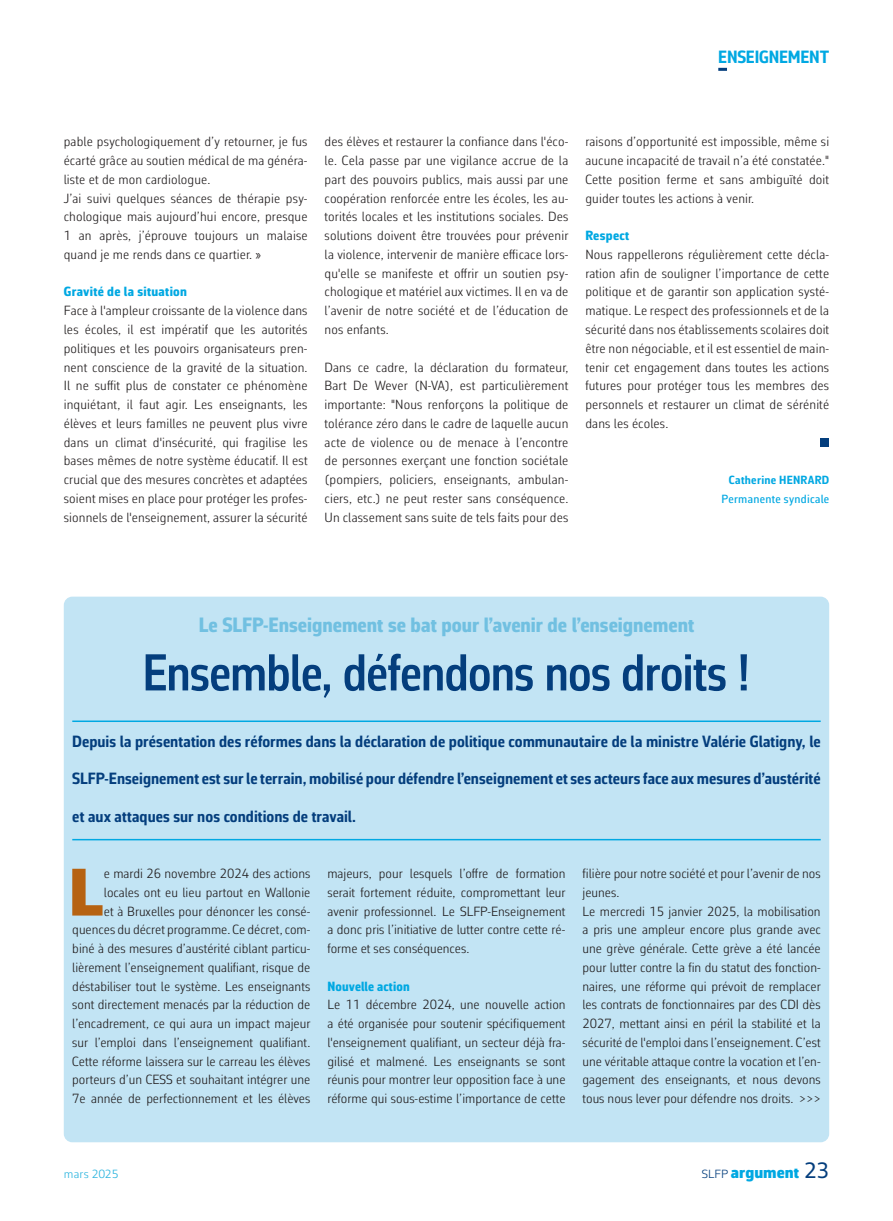
<style>
.page{position:relative;width:893px;height:1221px;background:#fff}
.page>*{position:absolute;margin:0;border:0;box-sizing:border-box;transform-origin:0 0}
.body_met_initiaal{font:900 67.95px "Corbeau Pro";color:#b66211}
.Basistekst{font:600 52.5px "Corbeau Con Pro";letter-spacing:-.02em;color:#043e7d;scale:.96 1}
.Inleiding{font:800 21px "Corbeau Con Pro";color:#71c0e1}
.t1{font:700 18px "Corbeau Con Pro";letter-spacing:-.01em;color:#00a8e2}
.Inleiding-2{font:700 16.5px "Corbeau Con Pro";letter-spacing:.005em;color:#043e7d}
.t2{font:900 16.5px "Corbeau Pro";letter-spacing:.005em;color:#00a8e2}
.body_zonder_initiaal{font:300 13.5px/18.8px "Corbeau Con Pro";letter-spacing:.01em;color:#231f20;text-align:justify}
.body_met_initiaal-2{font:300 13.5px/18.8px "Corbeau Con Pro";color:#231f20;text-align:right}
.Tussentitel{font:800 13.5px "Corbeau Con Pro";letter-spacing:.02em;color:#00a8e2}
.Auteur{font:500 12px "Corbeau Con Pro";letter-spacing:.025em;color:#00a8e2}
.Auteur-2{font:700 12px "Corbeau Con Pro";letter-spacing:.025em;color:#00a8e2}
.t3{font:300 12px "Corbeau Pro";color:#28b3de}
.s1{font-weight:300;font-size:12px;color:#043e7d}
.s2{font-weight:400;font-size:22.5px;color:#043e7d}
</style>
<div class="page">
<div style="left:64px;top:596px;width:765px;height:546px;background:#c2e4f4;border-radius:9px"></div>
<svg style="left:718px;top:68px;width:9px;height:3px"></svg>
<div style="left:821px;top:438px;width:8px;height:8px;background:#043e7d"></div>
<hr style="left:72px;top:720px;width:749px;height:2px;background:#00a8e2">
<hr style="left:72px;top:838px;width:749px;height:2px;background:#00a8e2">
<p class="t1" style="left:718px;top:45px;width:112px">ENSEIGNEMENT</p>
<p class="body_zonder_initiaal" style="left:64px;top:132px;width:245px">pable psychologiquement d’y retourner, je fus écarté grâce au soutien médical de ma généra&shy;liste et de mon cardiologue.</p>
<p class="body_zonder_initiaal" style="left:64px;top:188px;width:245px">J’ai suivi quelques séances de thérapie psy&shy;chologique mais aujourd’hui encore, presque 1 an après, j’éprouve toujours un malaise quand je me rends dans ce quartier. »</p>
<p class="Tussentitel" style="left:64px;top:283px;width:125px">Gravité de la situation</p>
<p class="body_zonder_initiaal" style="left:64px;top:301px;width:245px">Face à l'ampleur croissante de la violence dans les écoles, il est impératif que les autorités politiques et les pouvoirs organisateurs pren&shy;nent conscience de la gravité de la situation.<br>Il ne suffit plus de constater ce phénomène inquiétant, il faut agir. Les enseignants, les élèves et leurs familles ne peuvent plus vivre dans un climat d'insécurité, qui fragilise les bases mêmes de notre système éducatif. Il est crucial que des mesures concrètes et adaptées soient mises en place pour protéger les profes&shy;sionnels de l'enseignement, assurer la sécurité</p>
<p class="body_zonder_initiaal" style="left:325px;top:132px;width:245px">des élèves et restaurer la confiance dans l'éco&shy;le. Cela passe par une vigilance accrue de la part des pouvoirs publics, mais aussi par une coopération renforcée entre les écoles, les au&shy;torités locales et les institutions sociales. Des solutions doivent être trouvées pour prévenir la violence, intervenir de manière efficace lors&shy;qu'elle se manifeste et offrir un soutien psy&shy;chologique et matériel aux victimes. Il en va de l’avenir de notre société et de l’éducation de nos enfants.</p>
<p class="body_zonder_initiaal" style="left:325px;top:357px;width:245px">Dans ce cadre, la déclaration du formateur, Bart De Wever (N-VA), est particulièrement importante: "Nous renforçons la politique de tolérance zéro dans le cadre de laquelle aucun acte de violence ou de menace à l’encontre de personnes exerçant une fonction sociétale (pompiers, policiers, enseignants, ambulan&shy;ciers, etc.) ne peut rester sans conséquence.<br>Un classement sans suite de tels faits pour des</p>
<p class="body_zonder_initiaal" style="left:585px;top:132px;width:245px">raisons d’opportunité est impossible, même si aucune incapacité de travail n’a été constatée." Cette position ferme et sans ambiguïté doit guider toutes les actions à venir.</p>
<p class="Tussentitel" style="left:585px;top:226px;width:45px">Respect</p>
<p class="body_zonder_initiaal" style="left:585px;top:245px;width:245px">Nous rappellerons régulièrement cette décla&shy;ration afin de souligner l’importance de cette politique et de garantir son application systé&shy;matique. Le respect des professionnels et de la sécurité dans nos établissements scolaires doit être non négociable, et il est essentiel de main&shy;tenir cet engagement dans toutes les actions futures pour protéger tous les membres des personnels et restaurer un climat de sérénité dans les écoles.</p>
<p class="Auteur-2" style="left:729px;top:472px;width:102px">Catherine HENRARD</p>
<p class="Auteur" style="left:722px;top:490px;width:109px">Permanente syndicale</p>
<p class="Inleiding" style="left:199px;top:611px;width:497px">Le SLFP-Enseignement se bat pour l’avenir de l’enseignement</p>
<p class="Basistekst" style="left:142px;top:637px;width:635px">Ensemble, défendons nos droits !</p>
<p class="Inleiding-2" style="left:72px;top:730px;width:750px">Depuis la présentation des réformes dans la déclaration de politique communautaire de la ministre Valérie Glatigny, le</p>
<p class="Inleiding-2" style="left:72px;top:767px;width:750px">SLFP-Enseignement est sur le terrain, mobilisé pour défendre l’enseignement et ses acteurs face aux mesures d’austérité</p>
<p class="Inleiding-2" style="left:72px;top:805px;width:285px">et aux attaques sur nos conditions de travail.</p>
<p class="body_met_initiaal-2" style="left:72px;top:863px;width:240px">e mardi 26 novembre 2024 des actions locales ont eu lieu partout en Wallonie<br>et à Bruxelles pour dénoncer les consé&shy;quences du décret programme. Ce décret, com&shy;biné à des mesures d’austérité ciblant particu&shy;lièrement l’enseignement qualifiant, risque de déstabiliser tout le système. Les enseignants sont directement menacés par la réduction de l’encadrement, ce qui aura un impact majeur sur l’emploi dans l’enseignement qualifiant.<br>Cette réforme laissera sur le carreau les élèves porteurs d’un CESS et souhaitant intégrer une 7e année de perfectionnement et les élèves</p>
<p class="body_met_initiaal-2" style="left:327px;top:863px;width:240px;text-align:justify">majeurs, pour lesquels l’offre de formation serait fortement réduite, compromettant leur avenir professionnel. Le SLFP-Enseignement a donc pris l’initiative de lutter contre cette ré&shy;forme et ses conséquences.</p>
<p class="body_met_initiaal" style="left:68px;top:846px;width:37px">L</p>
<p class="Tussentitel" style="left:327px;top:976px;width:84px">Nouvelle action</p>
<p class="body_zonder_initiaal" style="left:327px;top:995px;width:240px">Le 11 décembre 2024, une nouvelle action a été organisée pour soutenir spécifiquement l'enseignement qualifiant, un secteur déjà fra&shy;gilisé et malmené. Les enseignants se sont réunis pour montrer leur opposition face à une réforme qui sous-estime l’importance de cette</p>
<p class="body_zonder_initiaal" style="left:583px;top:863px;width:240px">filière pour notre société et pour l’avenir de nos jeunes.</p>
<p class="body_zonder_initiaal" style="left:583px;top:901px;width:240px">Le mercredi 15 janvier 2025, la mobilisation a pris une ampleur encore plus grande avec une grève générale. Cette grève a été lancée pour lutter contre la fin du statut des fonction&shy;naires, une réforme qui prévoit de remplacer les contrats de fonctionnaires par des CDI dès 2027, mettant ainsi en péril la stabilité et la sécurité de l'emploi dans l’enseignement. C’est une véritable attaque contre la vocation et l’en&shy;gagement des enseignants, et nous devons tous nous lever pour défendre nos droits. &gt;&gt;&gt;</p>
<p class="t3" style="left:64px;top:1165px;width:56px">mars 2025</p>
<p class="t2" style="left:702px;top:1161px;width:129px"><span class="s1">SLFP</span> argument <span class="s2">23</span></p>
</div>
